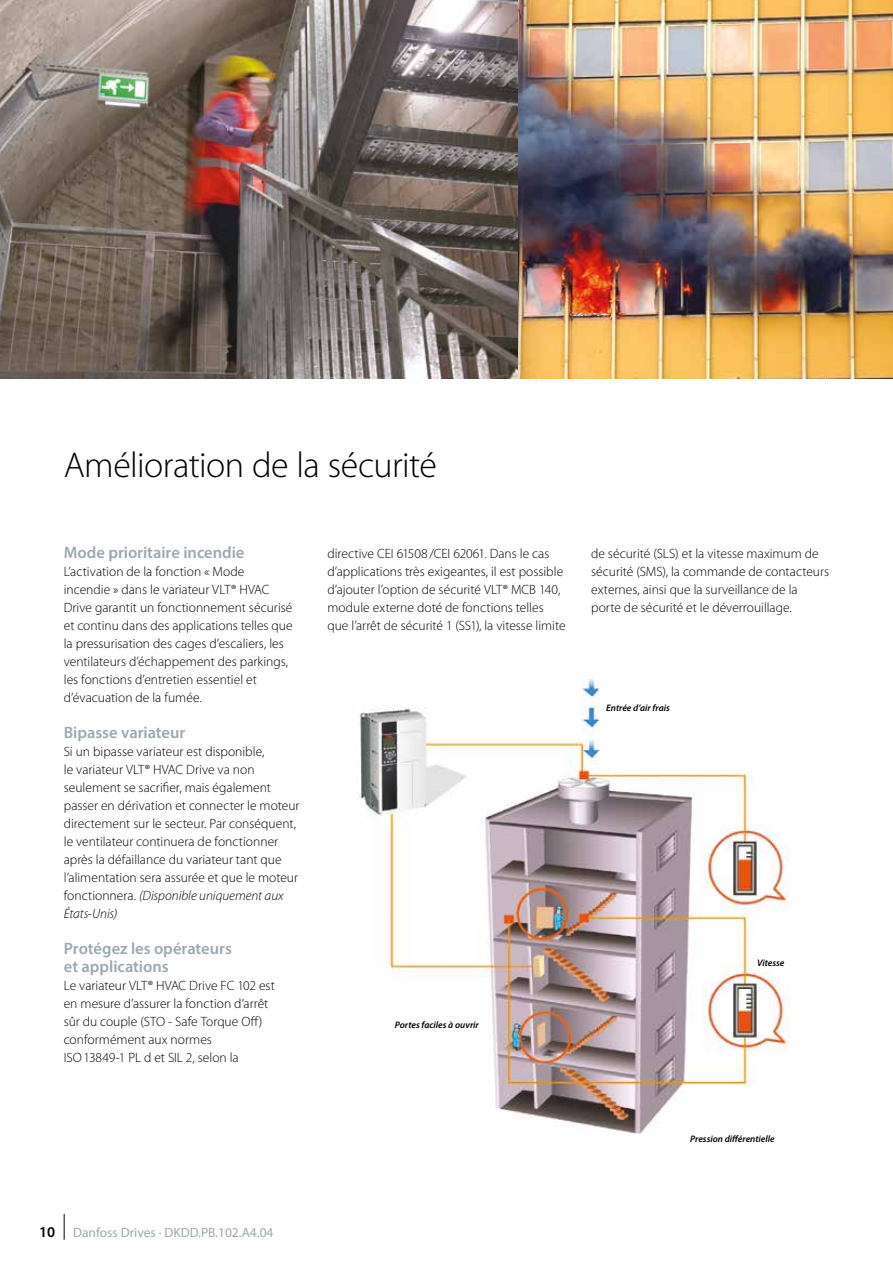
<style>
.page{position:relative;width:893px;height:1263px;background:#fff}
.page>*{position:absolute;margin:0;border:0;box-sizing:border-box;transform-origin:0 0}
.t1{font:300 36px "Myriad Pro";letter-spacing:-.015em;color:#000}
.t2{font:600 16.5px/18px "Myriad Pro";color:#9ba9b1}
.t3{font:300 13.5px/18px "Myriad Pro";color:#000}
.t4{font:13.5px "Myriad Pro";color:#9ba9b1}
.t5{font:italic 600 9.45px "Myriad Pro";color:#000}
.s1{font-style:italic}
.s2{font-weight:600;font-size:15px;color:#000}
</style>
<div class="page">
<svg style="left:64px;top:1214px;width:1px;height:25px"></svg>
<img style="left:358px;top:675px;width:431px;height:459px">
<img style="left:0;top:0;width:893px;height:378px">
<h1 class="t1" style="left:64px;top:445px;width:375px">Amélioration de la sécurité</h1>
<p class="t2" style="left:64px;top:543px;width:182px">Mode prioritaire incendie</p>
<p class="t3" style="left:64px;top:563px;width:230px">L’activation de la fonction « Mode incendie » dans le variateur VLT® HVAC Drive garantit un fonctionnement sécurisé et continu dans des applications telles que la pressurisation des cages d’escaliers, les ventilateurs d’échappement des parkings, les fonctions d’entretien essentiel et d’évacuation de la fumée.</p>
<p class="t2" style="left:64px;top:723px;width:123px">Bipasse variateur</p>
<p class="t3" style="left:64px;top:743px;width:237px">Si un bipasse variateur est disponible,<br>le variateur VLT® HVAC Drive va non seulement se sacrifier, mais également passer en dérivation et connecter le moteur directement sur le secteur. Par conséquent, le ventilateur continuera de fonctionner après la défaillance du variateur tant que l’alimentation sera assurée et que le moteur fonctionnera. <span class="s1">(Disponible uniquement aux États-Unis)</span></p>
<p class="t2" style="left:64px;top:939px;width:170px">Protégez les opérateurs et applications</p>
<p class="t3" style="left:64px;top:977px;width:213px">Le variateur VLT® HVAC Drive FC 102 est en mesure d’assurer la fonction d’arrêt sûr du couple (STO - Safe Torque Off) conformément aux normes ISO13849-1 PL d et SIL 2, selon la</p>
<p class="t3" style="left:327px;top:545px;width:240px">directive CEI 61508 /CEI 62061. Dans le cas d’applications très exigeantes, il est possible d’ajouter l’option de sécurité VLT® MCB 140, module externe doté de fonctions telles que l’arrêt de sécurité 1 (SS1), la vitesse limite</p>
<p class="t3" style="left:591px;top:545px;width:240px">de sécurité (SLS) et la vitesse maximum de sécurité (SMS), la commande de contacteurs externes, ainsi que la surveillance de la porte de sécurité et le déverrouillage.</p>
<p class="t5" style="left:606px;top:701px;width:65px">Entrée d’air frais</p>
<p class="t5" style="left:395px;top:1019px;width:86px">Portes faciles à ouvrir</p>
<p class="t5" style="left:757px;top:957px;width:29px">Vitesse</p>
<p class="t5" style="left:690px;top:1133px;width:86px">Pression différentielle</p>
<p class="t4" style="left:39px;top:1224px;width:236px"><span class="s2">10</span> Danfoss Drives · DKDD.PB.102.A4.04</p>
</div>
